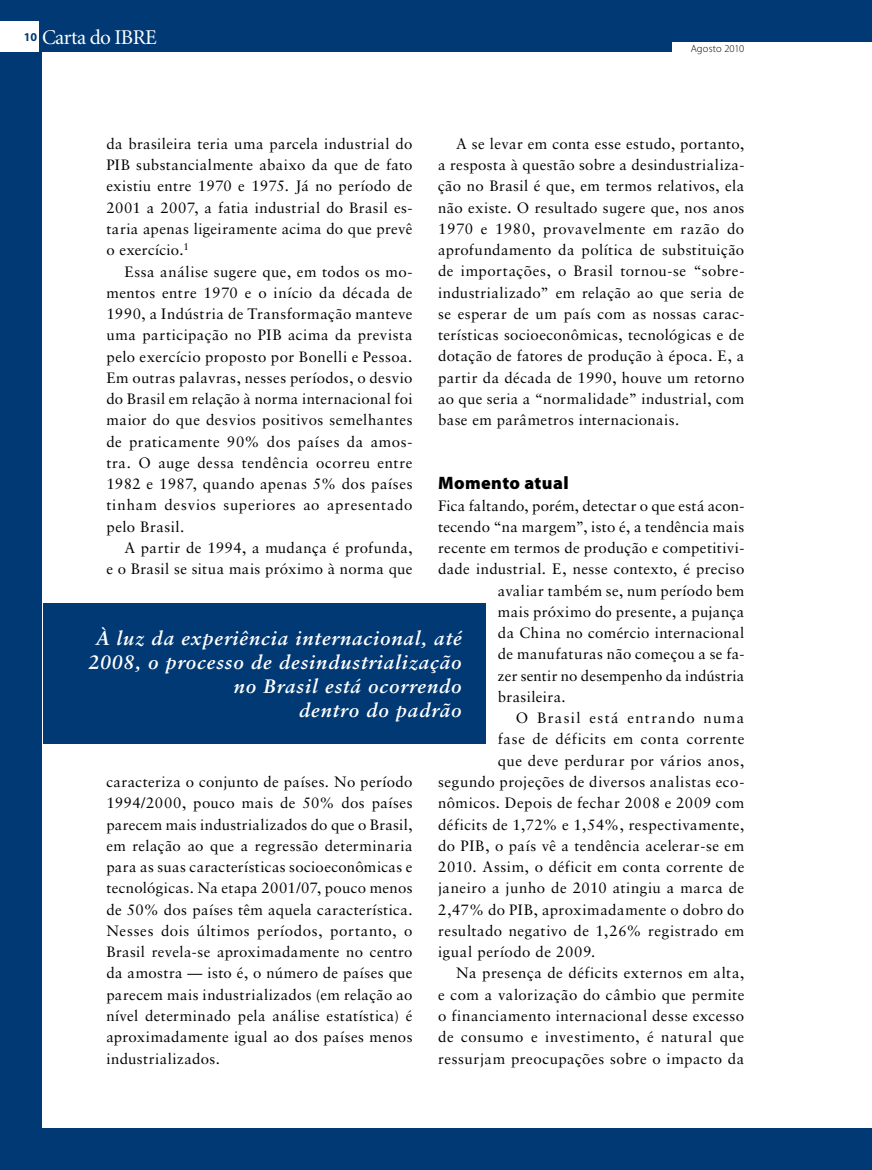
<style>
.page{position:relative;width:872px;height:1170px;background:#fff}
.page>*{position:absolute;margin:0;border:0;box-sizing:border-box;transform-origin:0 0}
.t1{font:21px "Adobe Corp ID Minion Rg";letter-spacing:-.03em;color:#fff}
.t2{font:italic 700 19.5px/24px "Sabon";letter-spacing:.045em;color:#fff;text-align:right}
.t3{font:18px "Adobe Corp ID Myriad Bl";letter-spacing:.02em;color:#000}
.t4{font:15px/21.3px "Sabon";letter-spacing:.03em;color:#000;text-align:justify}
.t5{font:15px "Sabon";letter-spacing:.09em;color:#000}
.t6{font:10.5px "Adobe Corp ID Myriad Lt";letter-spacing:.01em;color:#000}
</style>
<div class="page">
<div style="left:0;top:0;width:872px;height:1169px;background:#003974"></div>
<div style="left:43px;top:52px;width:829px;height:1075px;background:#fff"></div>
<div style="left:672px;top:42px;width:200px;height:16px;background:#fff"></div>
<div style="left:0;top:21px;width:38px;height:31px;background:#fff"></div>
<div style="left:43px;top:603px;width:442px;height:140px;background:#003974"></div>
<h1 class="t1" style="left:24px;top:27px;width:135px"><sup>10</sup> Carta do IBRE</h1>
<p class="t6" style="left:690px;top:43px;width:55px">Agosto 2010</p>
<p class="t4" style="left:438px;top:133px;width:308px;text-indent:18px">A se levar em conta esse estudo, portanto, a resposta à questão sobre a desindustrializa&shy;ção no Brasil é que, em termos relativos, ela não existe. O resultado sugere que, nos anos 1970 e 1980, provavelmente em razão do aprofundamento da política de substituição de importações, o Brasil tornou-se “sobre&shy;industrializado” em relação ao que seria de se esperar de um país com as nossas carac&shy;terísticas socioeconômicas, tecnológicas e de dotação de fatores de produção à época. E, a partir da década de 1990, houve um retorno ao que seria a “normalidade” industrial, com base em parâmetros internacionais.</p>
<p class="t4" style="left:106px;top:133px;width:308px">da brasileira teria uma parcela industrial do PIB substancialmente abaixo da que de fato existiu entre 1970 e 1975. Já no período de 2001 a 2007, a fatia industrial do Brasil es&shy;taria apenas ligeiramente acima do que prevê o exercício.<sup>1</sup></p>
<p class="t4" style="left:106px;top:260px;width:308px;text-indent:18px">Essa análise sugere que, em todos os mo&shy;mentos entre 1970 e o início da década de 1990, a Indústria de Transformação manteve uma participação no PIB acima da prevista pelo exercício proposto por Bonelli e Pessoa.<br>Em outras palavras, nesses períodos, o desvio do Brasil em relação à norma internacional foi maior do que desvios positivos semelhantes de praticamente 90% dos países da amos&shy;tra. O auge dessa tendência ocorreu entre 1982 e 1987, quando apenas 5% dos países tinham desvios superiores ao apresentado pelo Brasil.</p>
<p class="t4" style="left:106px;top:537px;width:308px;text-align:right">A partir de 1994, a mudança é profunda,<br>e o Brasil se situa mais próximo à norma que</p>
<p class="t3" style="left:438px;top:473px;width:132px">Momento atual</p>
<p class="t4" style="left:438px;top:494px;width:308px">Fica faltando, porém, detectar o que está acon-</p>
<p class="t4" style="left:438px;top:515px;width:308px">tecendo “na margem”, isto é, a tendência mais</p>
<p class="t4" style="left:438px;top:537px;width:308px">recente em termos de produção e competitivi-</p>
<p class="t4" style="left:438px;top:558px;width:308px">dade industrial. E, nesse contexto, é preciso</p>
<p class="t4" style="left:498px;top:579px;width:248px">avaliar também se, num período bem</p>
<p class="t4" style="left:498px;top:600px;width:248px">mais próximo do presente, a pujança</p>
<p class="t4" style="left:498px;top:622px;width:248px">da China no comércio internacional</p>
<p class="t4" style="left:498px;top:643px;width:248px">de manufaturas não começou a se fa-</p>
<p class="t4" style="left:498px;top:664px;width:248px">zer sentir no desempenho da indústria</p>
<p class="t4" style="left:498px;top:686px;width:69px">brasileira.</p>
<p class="t5" style="left:516px;top:709px;width:230px">O Brasil está entrando numa</p>
<p class="t4" style="left:498px;top:728px;width:248px">fase de déficits em conta corrente</p>
<p class="t4" style="left:498px;top:749px;width:248px">que deve perdurar por vários anos,</p>
<p class="t4" style="left:438px;top:771px;width:308px">segundo projeções de diversos analistas eco-</p>
<p class="t4" style="left:438px;top:792px;width:308px">nômicos. Depois de fechar 2008 e 2009 com</p>
<p class="t4" style="left:438px;top:813px;width:308px">déficits de 1,72% e 1,54%, respectivamente,</p>
<p class="t4" style="left:438px;top:834px;width:308px">do PIB, o país vê a tendência acelerar-se em</p>
<p class="t4" style="left:438px;top:856px;width:308px">2010. Assim, o déficit em conta corrente de</p>
<p class="t4" style="left:438px;top:877px;width:308px">janeiro a junho de 2010 atingiu a marca de</p>
<p class="t4" style="left:438px;top:898px;width:308px">2,47% do PIB, aproximadamente o dobro do</p>
<p class="t4" style="left:438px;top:919px;width:308px">resultado negativo de 1,26% registrado em</p>
<p class="t4" style="left:438px;top:941px;width:159px">igual período de 2009.</p>
<p class="t4" style="left:456px;top:962px;width:290px">Na presença de déficits externos em alta,</p>
<p class="t4" style="left:438px;top:983px;width:308px">e com a valorização do câmbio que permite</p>
<p class="t4" style="left:438px;top:1004px;width:308px">o financiamento internacional desse excesso</p>
<p class="t4" style="left:438px;top:1026px;width:308px">de consumo e investimento, é natural que</p>
<p class="t4" style="left:438px;top:1047px;width:308px">ressurjam preocupações sobre o impacto da</p>
<h2 class="t2" style="left:88px;top:625px;width:375px">À luz da experiência internacional, até<br>2008, o processo de desindustrialização no Brasil está ocorrendo<br>dentro do padrão</h2>
<p class="t4" style="left:106px;top:771px;width:308px">caracteriza o conjunto de países. No período 1994/2000, pouco mais de 50% dos países parecem mais industrializados do que o Brasil, em relação ao que a regressão determinaria para as suas características socioeconômicas e tecnológicas. Na etapa 2001/07, pouco menos de 50% dos países têm aquela característica.<br>Nesses dois últimos períodos, portanto, o Brasil revela-se aproximadamente no centro da amostra — isto é, o número de países que parecem mais industrializados (em relação ao nível determinado pela análise estatística) é aproximadamente igual ao dos países menos industrializados.</p>
</div>
